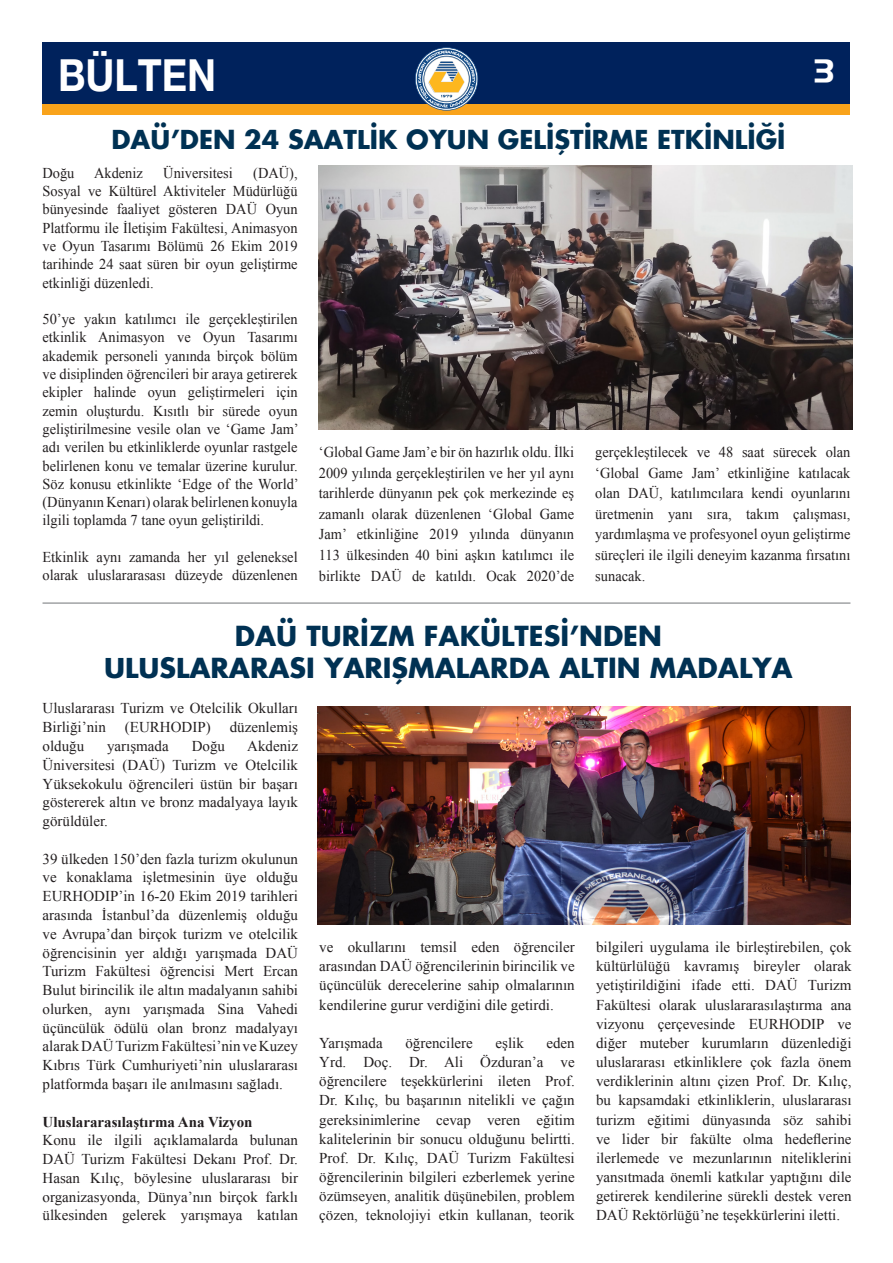
<style>
.page{position:relative;width:893px;height:1263px;background:#fff}
.page>*{position:absolute;margin:0;border:0;box-sizing:border-box;transform-origin:0 0}
.t1{font:700 44.1px "Helvetica Neue EMU";color:#fff;scale:.89 1}
.t2{font:31.5px "Handel EMU";color:#fff}
.t3{font:700 27px "Futura TEMU";color:#003153}
.t4{font:700 25.5px "Futura TEMU";color:#003153}
.BULTEN-PARAGRAF{font:15px/19.2px "Times New Roman";color:#231f20;text-align:justify}
.BULTEN-PARAGRAF-2{font:15px/18.3px "Times New Roman";color:#231f20;text-align:justify;scale:.96 1}
.BULTEN_ARA_BAŞLIK{font:700 15px "Times New Roman";color:#231f20}
</style>
<div class="page">
<div style="left:43px;top:43px;width:807px;height:72px;background:#f9a31b"></div>
<div style="left:43px;top:43px;width:807px;height:61px;background:#00225c"></div>
<svg style="left:415px;top:47px;width:63px;height:64px"></svg>
<img style="left:319px;top:166px;width:533px;height:264px">
<hr style="left:43px;top:602px;width:807px;height:2px;background:#939598">
<img style="left:318px;top:706px;width:532px;height:219px">
<p class="t1" style="left:58px;top:48px;width:179px">BÜLTEN</p>
<p class="t2" style="left:814px;top:52px;width:21px">3</p>
<p class="t4" style="left:111px;top:121px;width:675px">DAÜ’DEN 24 SAATLİK OYUN GELİŞTİRME ETKİNLİĞİ</p>
<p class="BULTEN-PARAGRAF-2" style="left:43px;top:163px;width:267px;text-indent:211px">(DAÜ), Sosyal ve Kültürel Aktiviteler Müdürlüğü bünyesinde faaliyet gösteren DAÜ Oyun Platformu ile İletişim Fakültesi, Animasyon ve Oyun Tasarımı Bölümü 26 Ekim 2019 tarihinde 24 saat süren bir oyun geliştirme etkinliği düzenledi.</p>
<p class="BULTEN-PARAGRAF-2" style="left:43px;top:310px;width:268px">50’ye yakın katılımcı ile gerçekleştirilen etkinlik Animasyon ve Oyun Tasarımı akademik personeli yanında birçok bölüm ve disiplinden öğrencileri bir araya getirerek ekipler halinde oyun geliştirmeleri için zemin oluşturdu. Kısıtlı bir sürede oyun geliştirilmesine vesile olan ve ‘Game Jam’ adı verilen bu etkinliklerde oyunlar rastgele belirlenen konu ve temalar üzerine kurulur.<br>Söz konusu etkinlikte ‘Edge of the World’ (Dünyanın Kenarı) olarak belirlenen konuyla ilgili toplamda 7 tane oyun geliştirildi.</p>
<p class="BULTEN-PARAGRAF-2" style="left:43px;top:548px;width:267px">Etkinlik aynı zamanda her yıl geleneksel olarak uluslararasası düzeyde düzenlenen</p>
<p class="BULTEN-PARAGRAF-2" style="left:43px;top:163px;width:35px">Doğu</p>
<p class="BULTEN-PARAGRAF-2" style="left:94px;top:163px;width:52px">Akdeniz</p>
<p class="BULTEN-PARAGRAF-2" style="left:163px;top:163px;width:74px">Üniversitesi</p>
<p class="BULTEN-PARAGRAF-2" style="left:319px;top:441px;width:267px;line-height:20.5px">‘Global Game Jam’e bir ön hazırlık oldu. İlki 2009 yılında gerçekleştirilen ve her yıl aynı tarihlerde dünyanın pek çok merkezinde eş zamanlı olarak düzenlenen ‘Global Game Jam’ etkinliğine 2019 yılında dünyanın 113 ülkesinden 40 bini aşkın katılımcı ile birlikte DAÜ de katıldı. Ocak 2020’de</p>
<p class="BULTEN-PARAGRAF-2" style="left:595px;top:441px;width:267px;line-height:20.5px">gerçekleştilecek ve 48 saat sürecek olan ‘Global Game Jam’ etkinliğine katılacak olan DAÜ, katılımcılara kendi oyunlarını üretmenin yanı sıra, takım çalışması, yardımlaşma ve profesyonel oyun geliştirme süreçleri ile ilgili deneyim kazanma fırsatını sunacak.</p>
<p class="t3" style="left:235px;top:617px;width:429px">DAÜ TURİZM FAKÜLTESİ’NDEN</p>
<p class="t3" style="left:104px;top:649px;width:690px">ULUSLARARASI YARIŞMALARDA ALTIN MADALYA</p>
<p class="BULTEN-PARAGRAF" style="left:43px;top:699px;width:257px;line-height:18.8px">Uluslararası Turizm ve Otelcilik Okulları<br>Birliği’nin</p>
<p class="BULTEN-PARAGRAF" style="left:125px;top:717px;width:87px">(EURHODIP)</p>
<p class="BULTEN-PARAGRAF" style="left:230px;top:717px;width:70px">düzenlemiş</p>
<p class="BULTEN-PARAGRAF" style="left:43px;top:736px;width:257px;line-height:18.8px;text-indent:205px">Akdeniz Üniversitesi (DAÜ) Turizm ve Otelcilik Yüksekokulu öğrencileri üstün bir başarı göstererek altın ve bronz madalyaya layık görüldüler.</p>
<p class="BULTEN-PARAGRAF" style="left:43px;top:849px;width:257px;line-height:18.8px">39 ülkeden 150’den fazla turizm okulunun ve konaklama işletmesinin üye olduğu EURHODIP’in 16-20 Ekim 2019 tarihleri arasında İstanbul’da düzenlemiş olduğu ve Avrupa’dan birçok turizm ve otelcilik öğrencisinin yer aldığı yarışmada DAÜ Turizm Fakültesi öğrencisi Mert Ercan Bulut birincilik ile altın madalyanın sahibi olurken, aynı yarışmada Sina Vahedi üçüncülük ödülü olan bronz madalyayı alarak DAÜ Turizm Fakültesi’nin ve Kuzey Kıbrıs Türk Cumhuriyeti’nin uluslararası platformda başarı ile anılmasını sağladı.</p>
<p class="BULTEN_ARA_BAŞLIK" style="left:43px;top:1111px;width:212px">Uluslararasılaştırma Ana Vizyon</p>
<p class="BULTEN-PARAGRAF" style="left:43px;top:1131px;width:257px;line-height:18.8px">Konu ile ilgili açıklamalarda bulunan DAÜ Turizm Fakültesi Dekanı Prof. Dr.<br>Hasan Kılıç, böylesine uluslararası bir organizasyonda, Dünya’nın birçok farklı ülkesinden gelerek yarışmaya katılan</p>
<p class="BULTEN-PARAGRAF" style="left:43px;top:736px;width:43px">olduğu</p>
<p class="BULTEN-PARAGRAF" style="left:107px;top:736px;width:63px">yarışmada</p>
<p class="BULTEN-PARAGRAF" style="left:192px;top:736px;width:35px">Doğu</p>
<p class="BULTEN-PARAGRAF" style="left:319px;top:937px;width:257px">ve okullarını temsil eden öğrenciler arasından DAÜ öğrencilerinin birincilik ve üçüncülük derecelerine sahip olmalarının kendilerine gurur verdiğini dile getirdi.</p>
<p class="BULTEN-PARAGRAF" style="left:319px;top:1033px;width:65px">Yarışmada</p>
<p class="BULTEN-PARAGRAF" style="left:405px;top:1033px;width:69px">öğrencilere</p>
<p class="BULTEN-PARAGRAF" style="left:495px;top:1033px;width:30px">eşlik</p>
<p class="BULTEN-PARAGRAF" style="left:319px;top:1033px;width:257px;text-indent:227px">eden Yrd. Doç. Dr. Ali Özduran’a ve öğrencilere teşekkürlerini ileten Prof.<br>Dr. Kılıç, bu başarının nitelikli ve çağın gereksinimlerine cevap veren eğitim kalitelerinin bir sonucu olduğunu belirtti.<br>Prof. Dr. Kılıç, DAÜ Turizm Fakültesi öğrencilerinin bilgileri ezberlemek yerine özümseyen, analitik düşünebilen, problem çözen, teknolojiyi etkin kullanan, teorik</p>
<p class="BULTEN-PARAGRAF" style="left:596px;top:937px;width:257px">bilgileri uygulama ile birleştirebilen, çok kültürlülüğü kavramış bireyler olarak yetiştirildiğini ifade etti. DAÜ Turizm Fakültesi olarak uluslararasılaştırma ana vizyonu çerçevesinde EURHODIP ve diğer muteber kurumların düzenlediği uluslararası etkinliklere çok fazla önem verdiklerinin altını çizen Prof. Dr. Kılıç, bu kapsamdaki etkinliklerin, uluslararası turizm eğitimi dünyasında söz sahibi ve lider bir fakülte olma hedeflerine ilerlemede ve mezunlarının niteliklerini yansıtmada önemli katkılar yaptığını dile getirerek kendilerine sürekli destek veren DAÜ Rektörlüğü’ne teşekkürlerini iletti.</p>
</div>
